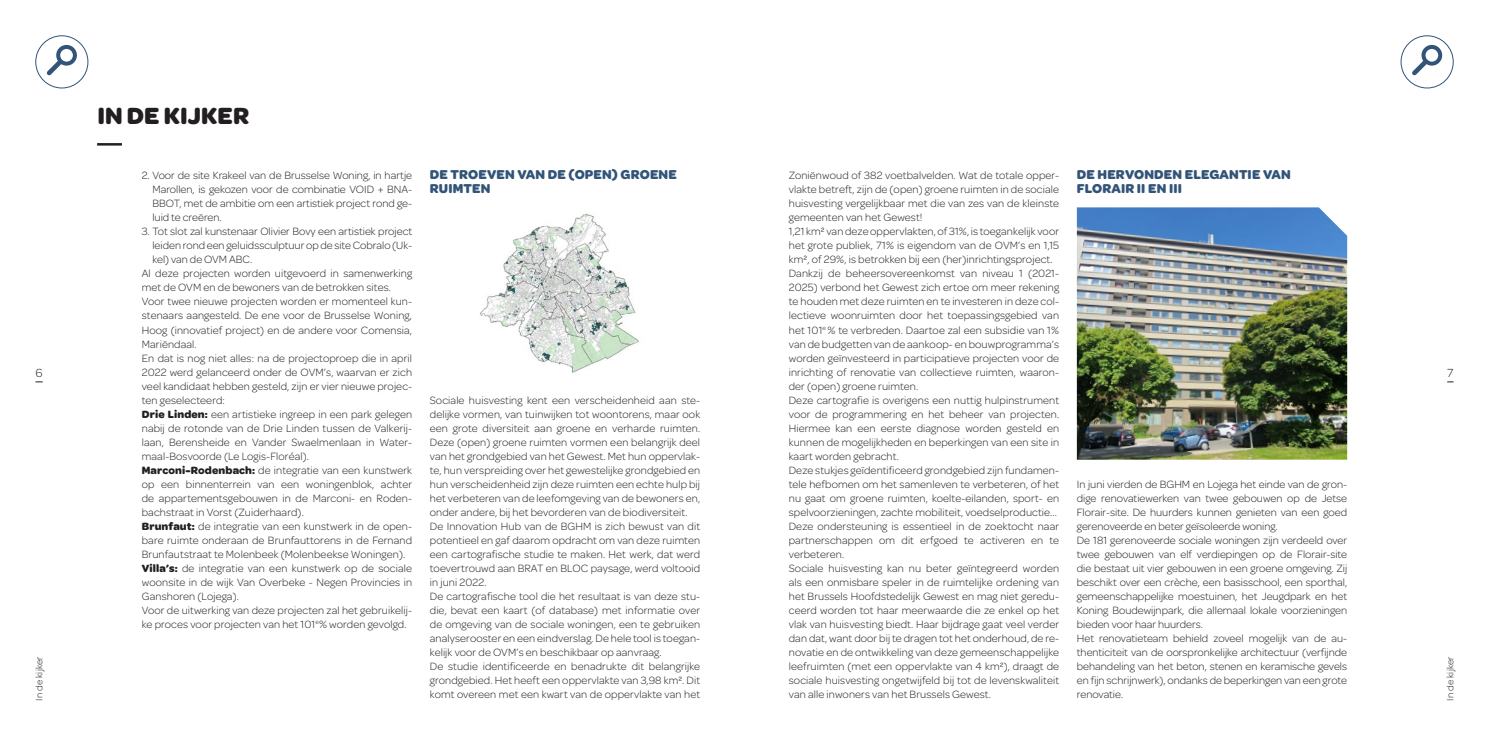
<style>
.page{position:relative;width:1489px;height:745px;background:#fff}
.page>*{position:absolute;margin:0;border:0;box-sizing:border-box;transform-origin:0 0}
.t1{font:700 25px "Omnes";color:#231f20}
.t2{font:700 13.75px/14px "Omnes";letter-spacing:.01em;color:#325478}
.t3{font:300 12.5px "Omnes";color:#231f20}
.t4{font:300 11.25px/14px "Omnes";letter-spacing:.01em;color:#231f20}
.t5{font:300 10px "Omnes";letter-spacing:.01em;color:#231f20}
.s1{font-weight:700}
</style>
<div class="page">
<div style="left:35px;top:35px;width:53px;height:53px;border:1px solid #325478;border-radius:50%"></div>
<div style="left:56px;top:45px;width:21px;height:21px;background:#325478;border-radius:50%"></div>
<svg style="left:46px;top:53px;width:23px;height:23px"></svg>
<div style="left:60px;top:49px;width:13px;height:13px;background:#fff;border-radius:50%"></div>
<div style="left:1400px;top:35px;width:53px;height:53px;border:1px solid #325478;border-radius:50%"></div>
<svg style="left:1421px;top:45px;width:20px;height:21px"></svg>
<svg style="left:1407px;top:53px;width:26px;height:26px"></svg>
<div style="left:1425px;top:49px;width:12px;height:13px;background:#fff;border-radius:50%"></div>
<hr style="left:97px;top:143px;width:25px;height:2px;background:#231f20">
<img style="left:479px;top:213px;width:160px;height:160px">
<img style="left:1076px;top:207px;width:270px;height:252px">
<h1 class="t1" style="left:97px;top:97px;width:153px">IN DE KIJKER</h1>
<p class="t2" style="left:430px;top:167px;width:248px">DE TROEVEN VAN DE (OPEN) GROENE<br>RUIMTEN</p>
<p class="t4" style="left:788px;top:168px;width:272px">Zoniënwoud of 382 voetbalvelden. Wat de totale opper&shy;vlakte betreft, zijn de (open) groene ruimten in de sociale huisvesting vergelijkbaar met die van zes van de kleinste gemeenten van het Gewest!<br>1,21 km² van deze oppervlakten, of 31%, is toegankelijk voor het grote publiek, 71% is eigendom van de OVM’s en 1,15 km², of 29%, is betrokken bij een (her)inrichtingsproject.<br>Dankzij de beheersovereenkomst van niveau 1 (2021- 2025) verbond het Gewest zich ertoe om meer rekening te houden met deze ruimten en te investeren in deze col&shy;lectieve woonruimten door het toepassingsgebied van het 101<sup>e</sup> % te verbreden. Daartoe zal een subsidie van 1% van de budgetten van de aankoop- en bouwprogramma’s worden geïnvesteerd in participatieve projecten voor de inrichting of renovatie van collectieve ruimten, waaron&shy;der (open) groene ruimten.<br>Deze cartografie is overigens een nuttig hulpinstrument voor de programmering en het beheer van projecten.<br>Hiermee kan een eerste diagnose worden gesteld en kunnen de mogelijkheden en beperkingen van een site in kaart worden gebracht.<br>Deze stukjes geïdentificeerd grondgebied zijn fundamen&shy;tele hefbomen om het samenleven te verbeteren, of het nu gaat om groene ruimten, koelte-eilanden, sport- en spelvoorzieningen, zachte mobiliteit, voedselproductie...<br>Deze ondersteuning is essentieel in de zoektocht naar partnerschappen om dit erfgoed te activeren en te verbeteren.<br>Sociale huisvesting kan nu beter geïntegreerd worden als een onmisbare speler in de ruimtelijke ordening van het Brussels Hoofdstedelijk Gewest en mag niet geredu&shy;ceerd worden tot haar meerwaarde die ze enkel op het vlak van huisvesting biedt. Haar bijdrage gaat veel verder dan dat, want door bij te dragen tot het onderhoud, de re&shy;novatie en de ontwikkeling van deze gemeenschappelijke leefruimten (met een oppervlakte van 4 km²), draagt de sociale huisvesting ongetwijfeld bij tot de levenskwaliteit van alle inwoners van het Brussels Gewest.</p>
<p class="t2" style="left:1076px;top:167px;width:215px">DE HERVONDEN ELEGANTIE VAN<br>FLORAIR II EN III</p>
<p class="t4" style="left:152px;top:168px;width:261px;text-align:justify;text-indent:-11px">2. Voor de site Krakeel van de Brusselse Woning, in hartje Marollen, is gekozen voor de combinatie VOID + BNA-BBOT, met de ambitie om een artistiek project rond ge&shy;luid te creëren.</p>
<p class="t4" style="left:142px;top:224px;width:272px">3. Tot slot zal kunstenaar Olivier Bovy een artistiek project</p>
<p class="t4" style="left:152px;top:238px;width:261px">leiden rond een geluidssculptuur op de site Cobralo (Uk-</p>
<p class="t4" style="left:152px;top:252px;width:101px">kel) van de OVM ABC.</p>
<p class="t4" style="left:142px;top:266px;width:272px">Al deze projecten worden uitgevoerd in samenwerking</p>
<p class="t4" style="left:142px;top:280px;width:251px">met de OVM en de bewoners van de betrokken sites.</p>
<p class="t4" style="left:142px;top:294px;width:272px">Voor twee nieuwe projecten worden er momenteel kun-</p>
<p class="t4" style="left:142px;top:308px;width:272px">stenaars aangesteld. De ene voor de Brusselse Woning,</p>
<p class="t4" style="left:142px;top:322px;width:272px">Hoog (innovatief project) en de andere voor Comensia,</p>
<p class="t4" style="left:142px;top:336px;width:56px">Mariëndaal.</p>
<p class="t4" style="left:142px;top:350px;width:272px">En dat is nog niet alles: na de projectoproep die in april</p>
<p class="t4" style="left:142px;top:364px;width:272px">2022 werd gelanceerd onder de OVM’s, waarvan er zich</p>
<p class="t4" style="left:142px;top:378px;width:272px">veel kandidaat hebben gesteld, zijn er vier nieuwe projec-</p>
<p class="t4" style="left:142px;top:392px;width:85px">ten geselecteerd:</p>
<p class="t4" style="left:142px;top:406px;width:272px"><span class="s1">Drie Linden:</span> een artistieke ingreep in een park gelegen</p>
<p class="t4" style="left:142px;top:420px;width:272px">nabij de rotonde van de Drie Linden tussen de Valkerij-</p>
<p class="t4" style="left:142px;top:434px;width:272px">laan, Berensheide en Vander Swaelmenlaan in Water-</p>
<p class="t4" style="left:142px;top:448px;width:169px">maal-Bosvoorde (Le Logis-Floréal).</p>
<p class="t4" style="left:142px;top:462px;width:272px"><span class="s1">Marconi-Rodenbach:</span> de integratie van een kunstwerk</p>
<p class="t4" style="left:142px;top:476px;width:272px">op een binnenterrein van een woningenblok, achter</p>
<p class="t4" style="left:142px;top:490px;width:272px">de appartementsgebouwen in de Marconi- en Roden-</p>
<p class="t4" style="left:142px;top:504px;width:163px">bachstraat in Vorst (Zuiderhaard).</p>
<p class="t4" style="left:142px;top:518px;width:272px"><span class="s1">Brunfaut:</span> de integratie van een kunstwerk in de open-</p>
<p class="t4" style="left:142px;top:532px;width:272px">bare ruimte onderaan de Brunfauttorens in de Fernand</p>
<p class="t4" style="left:142px;top:546px;width:265px">Brunfautstraat te Molenbeek (Molenbeekse Woningen).</p>
<p class="t4" style="left:142px;top:560px;width:272px"><span class="s1">Villa’s:</span> de integratie van een kunstwerk op de sociale</p>
<p class="t4" style="left:142px;top:574px;width:272px">woonsite in de wijk Van Overbeke - Negen Provincies in</p>
<p class="t4" style="left:142px;top:588px;width:99px">Ganshoren (Lojega).</p>
<p class="t4" style="left:142px;top:602px;width:272px">Voor de uitwerking van deze projecten zal het gebruikelij-</p>
<p class="t4" style="left:142px;top:616px;width:266px">ke proces voor projecten van het 101<sup>e</sup>% worden gevolgd.</p>
<p class="t3" style="left:35px;top:364px;width:9px">6</p>
<p class="t3" style="left:1446px;top:364px;width:8px">7</p>
<p class="t4" style="left:430px;top:392px;width:272px">Sociale huisvesting kent een verscheidenheid aan ste&shy;delijke vormen, van tuinwijken tot woontorens, maar ook een grote diversiteit aan groene en verharde ruimten.<br>Deze (open) groene ruimten vormen een belangrijk deel van het grondgebied van het Gewest. Met hun oppervlak&shy;te, hun verspreiding over het gewestelijke grondgebied en hun verscheidenheid zijn deze ruimten een echte hulp bij het verbeteren van de leefomgeving van de bewoners en, onder andere, bij het bevorderen van de biodiversiteit.<br>De Innovation Hub van de BGHM is zich bewust van dit potentieel en gaf daarom opdracht om van deze ruimten een cartografische studie te maken. Het werk, dat werd toevertrouwd aan BRAT en BLOC paysage, werd voltooid in juni 2022.<br>De cartografische tool die het resultaat is van deze stu&shy;die, bevat een kaart (of database) met informatie over de omgeving van de sociale woningen, een te gebruiken analyserooster en een eindverslag. De hele tool is toegan&shy;kelijk voor de OVM’s en beschikbaar op aanvraag.<br>De studie identificeerde en benadrukte dit belangrijke grondgebied. Het heeft een oppervlakte van 3,98 km². Dit komt overeen met een kwart van de oppervlakte van het</p>
<p class="t4" style="left:1076px;top:476px;width:272px">In juni vierden de BGHM en Lojega het einde van de gron&shy;dige renovatiewerken van twee gebouwen op de Jetse Florair-site. De huurders kunnen genieten van een goed gerenoveerde en beter geïsoleerde woning.<br>De 181 gerenoveerde sociale woningen zijn verdeeld over twee gebouwen van elf verdiepingen op de Florair-site die bestaat uit vier gebouwen in een groene omgeving. Zij beschikt over een crèche, een basisschool, een sporthal, gemeenschappelijke moestuinen, het Jeugdpark en het Koning Boudewijnpark, die allemaal lokale voorzieningen bieden voor haar huurders.<br>Het renovatieteam behield zoveel mogelijk van de au&shy;thenticiteit van de oorspronkelijke architectuur (verfijnde behandeling van het beton, stenen en keramische gevels en fijn schrijnwerk), ondanks de beperkingen van een grote renovatie.</p>
<p class="t5" style="left:33px;top:700px;width:46px;rotate:-90deg">In de kijker</p>
<p class="t5" style="left:1443px;top:700px;width:46px;rotate:-90deg">In de kijker</p>
</div>
